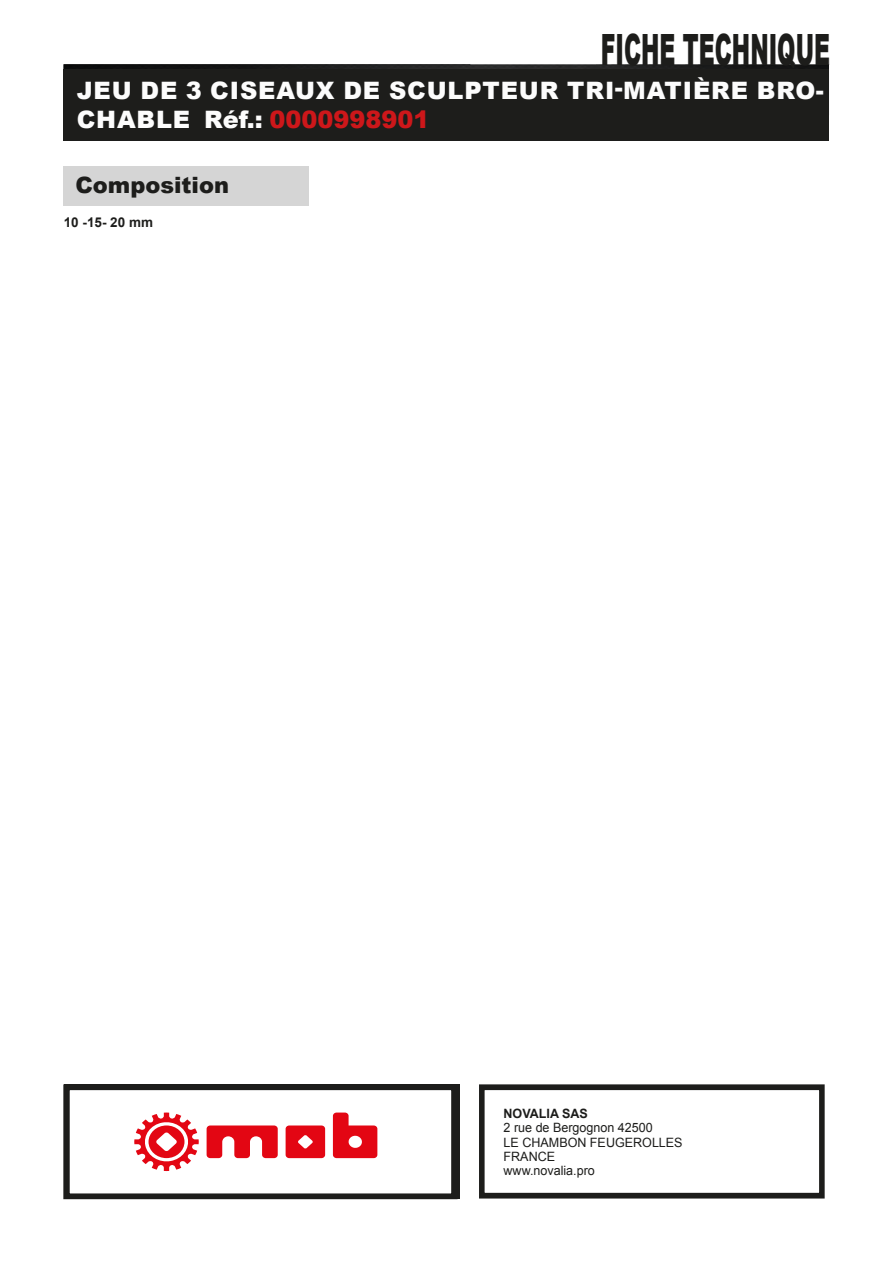
<style>
.page{position:relative;width:893px;height:1263px;background:#fff}
.page>*{position:absolute;margin:0;border:0;box-sizing:border-box;transform-origin:0 0}
.t1{font:900 43.2px "Arial";color:#1d1d1b;scale:.51 1}
.t2{font:900 24px/28.8px "Arial";letter-spacing:.035em;color:#fcfcfc}
.t3{font:900 22.5px "Arial";color:#1d1d1b}
.t4{font:700 13.5px "Arial";color:#1d1d1b}
.t5{font:12.9px/14.2px "Arial";color:#1d1d1b}
.t6{font:700 12.9px "Arial";color:#1d1d1b}
.s1{color:#cd171a}
</style>
<div class="page">
<img style="left:64px;top:64px;width:765px;height:5px">
<div style="left:64px;top:69px;width:765px;height:71px;background:#1d1d1b"></div>
<div style="left:479px;top:1084px;width:346px;height:114px;border:6px solid #1d1d1b"></div>
<div style="left:64px;top:166px;width:245px;height:39px;background:#d5d5d5"></div>
<div style="left:64px;top:1084px;width:393px;height:115px;border:6px solid #1d1d1b"></div>
<svg style="left:207px;top:1125px;width:71px;height:33px"></svg>
<svg style="left:286px;top:1125px;width:39px;height:33px"></svg>
<svg style="left:134px;top:1112px;width:65px;height:59px"></svg>
<svg style="left:333px;top:1112px;width:44px;height:46px"></svg>
<h1 class="t1" style="left:601px;top:18px;width:451px">FICHE TECHNIQUE</h1>
<h2 class="t2" style="left:77px;top:75px;width:749px">JEU DE 3 CISEAUX DE SCULPTEUR TRI-MATIÈRE BRO-<br>CHABLE Réf.: <span class="s1">0000998901</span></h2>
<h3 class="t3" style="left:75px;top:168px;width:155px">Composition</h3>
<p class="t4" style="left:64px;top:213px;width:91px">10 -15- 20 mm</p>
<p class="t6" style="left:504px;top:1105px;width:86px">NOVALIA SAS</p>
<p class="t5" style="left:504px;top:1121px;width:181px">2 rue de Bergognon 42500<br>LE CHAMBON FEUGEROLLES<br>FRANCE<br>www.novalia.pro</p>
</div>
